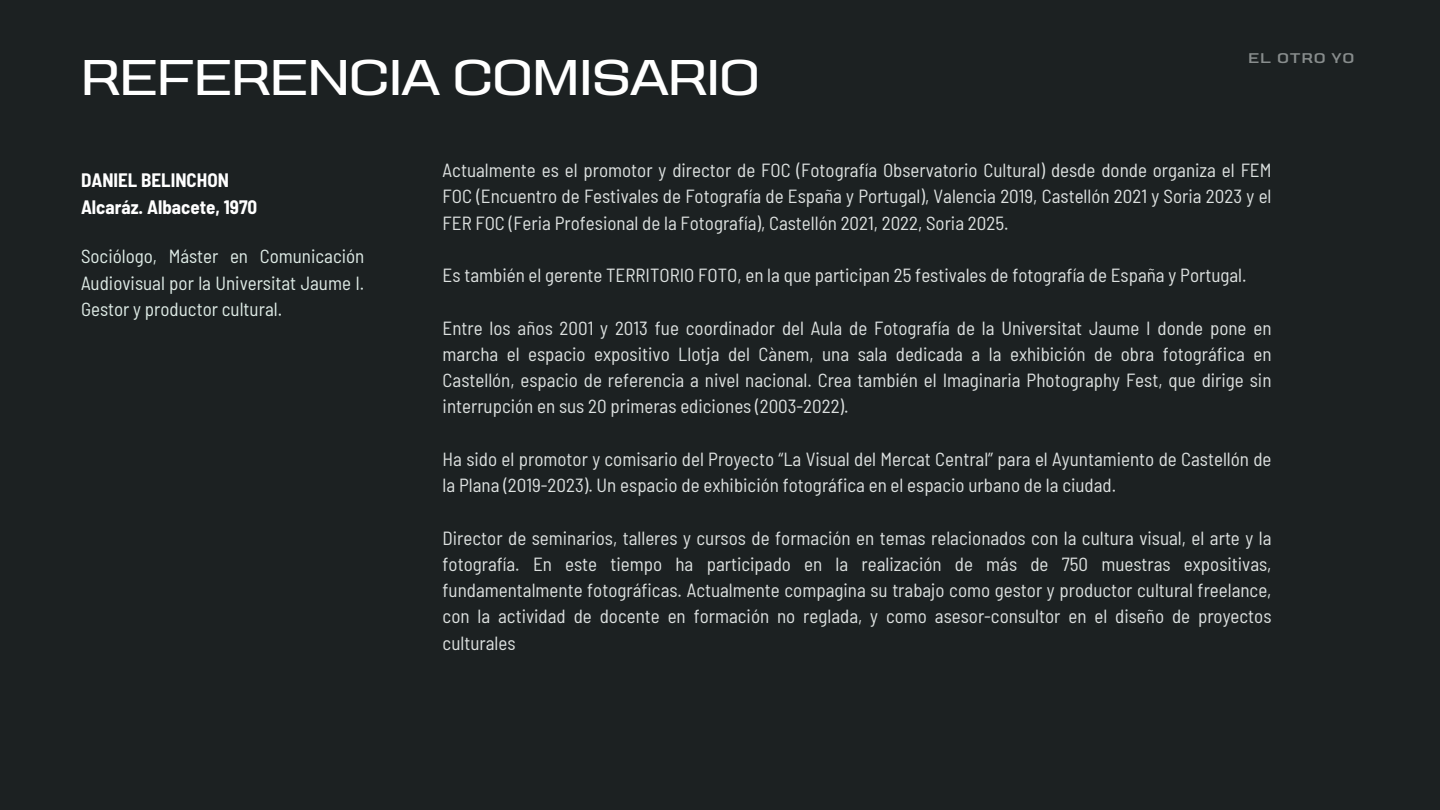
<style>
.page{position:relative;width:1440px;height:810px;background:#1c2122}
.page>*{position:absolute;margin:0;border:0;box-sizing:border-box;transform-origin:0 0}
.t1{font:expanded 50px "Karnchang";color:#fff}
.t2{font:semi-condensed 19px/26.2px "Barlow";color:#dde1e0;text-align:justify}
.t3{font:semi-condensed 19px/26.2px "Barlow";color:#deebe6;text-align:justify}
.t4{font:700 semi-condensed 19px/26.2px "Barlow";color:#fff}
.t5{font:500 expanded 14px "Karnchang";letter-spacing:.1em;color:#888d8d}
</style>
<div class="page">
<h1 class="t1" style="left:81px;top:55px;width:680px">REFERENCIA COMISARIO</h1>
<p class="t5" style="left:1249px;top:52px;width:107px">EL OTRO YO</p>
<p class="t4" style="left:81px;top:167px;width:178px">DANIEL BELINCHON<br>Alcaráz. Albacete, 1970</p>
<p class="t3" style="left:81px;top:243px;width:285px">Sociólogo, Máster en Comunicación Audiovisual por la Universitat Jaume I.<br>Gestor y productor cultural.</p>
<p class="t2" style="left:443px;top:156px;width:830px">Actualmente es el promotor y director de FOC (Fotografía Observatorio Cultural) desde donde organiza el FEM FOC (Encuentro de Festivales de Fotografía de España y Portugal), Valencia 2019, Castellón 2021 y Soria 2023 y el FER FOC (Feria Profesional de la Fotografía), Castellón 2021, 2022, Soria 2025.</p>
<p class="t2" style="left:443px;top:261px;width:806px">Es también el gerente TERRITORIO FOTO, en la que participan 25 festivales de fotografía de España y Portugal.</p>
<p class="t2" style="left:443px;top:314px;width:830px">Entre los años 2001 y 2013 fue coordinador del Aula de Fotografía de la Universitat Jaume I donde pone en marcha el espacio expositivo Llotja del Cànem, una sala dedicada a la exhibición de obra fotográfica en Castellón, espacio de referencia a nivel nacional. Crea también el Imaginaria Photography Fest, que dirige sin interrupción en sus 20 primeras ediciones (2003-2022).</p>
<p class="t2" style="left:443px;top:445px;width:830px">Ha sido el promotor y comisario del Proyecto “La Visual del Mercat Central” para el Ayuntamiento de Castellón de la Plana (2019-2023). Un espacio de exhibición fotográfica en el espacio urbano de la ciudad.</p>
<p class="t2" style="left:443px;top:524px;width:830px">Director de seminarios, talleres y cursos de formación en temas relacionados con la cultura visual, el arte y la fotografía. En este tiempo ha participado en la realización de más de 750 muestras expositivas, fundamentalmente fotográficas. Actualmente compagina su trabajo como gestor y productor cultural freelance, con la actividad de docente en formación no reglada, y como asesor-consultor en el diseño de proyectos culturales</p>
</div>
